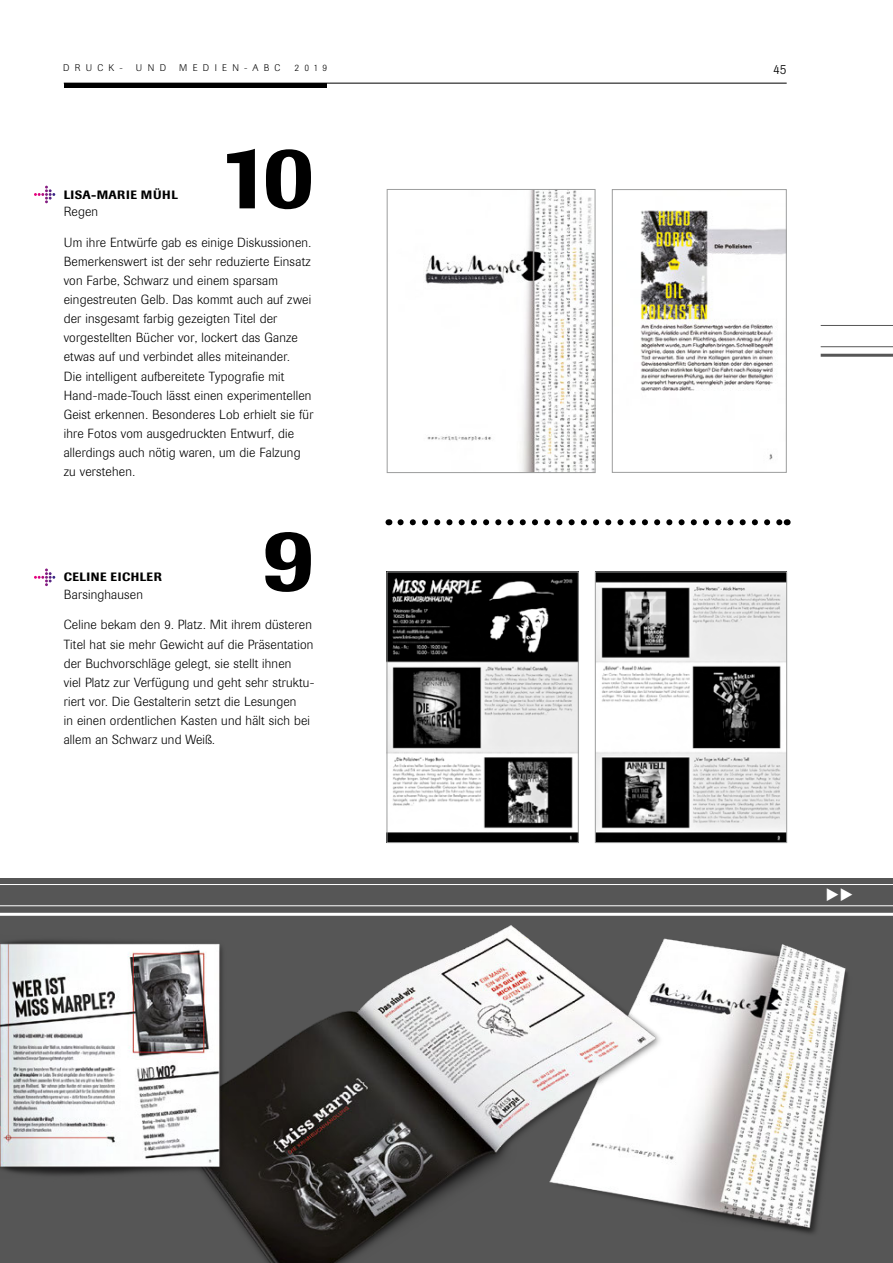
<style>
.page{position:relative;width:893px;height:1263px;background:#fff}
.page>*{position:absolute;margin:0;border:0;box-sizing:border-box;transform-origin:0 0}
.t1{font:500 90px "Berthold Imago BQ";color:#000}
.t2{font:300 13.5px "Berthold Imago BQ";color:#000}
.t3{font:300 13.2px/19.2px "Berthold Imago BQ";letter-spacing:.015em;color:#000}
.t4{font:500 12px "Berthold Imago BQ";letter-spacing:.055em;color:#000}
.t5{font:300 9.6px "Berthold Imago BQ";letter-spacing:.56em;color:#000}
</style>
<div class="page">
<div style="left:0;top:878px;width:893px;height:385px;background:#565656"></div>
<hr style="left:0;top:884px;width:893px;height:1px;background:#fff">
<hr style="left:0;top:905px;width:893px;height:1px;background:#fff">
<hr style="left:0;top:913px;width:893px;height:3px;background:#fff">
<img style="left:547px;top:915px;width:316px;height:319px">
<img style="left:211px;top:921px;width:452px;height:342px">
<img style="left:0;top:932px;width:240px;height:252px">
<img style="left:425px;top:191px;width:168px;height:280px">
<div style="left:387px;top:189px;width:208px;height:284px;border:1px solid #9c9d9d"></div>
<img style="left:640px;top:210px;width:144px;height:250px">
<div style="left:612px;top:189px;width:174px;height:284px;border:1px solid #9c9d9d"></div>
<img style="left:389px;top:574px;width:187px;height:267px">
<div style="left:387px;top:572px;width:191px;height:271px;border:1px solid #9c9d9d"></div>
<img style="left:597px;top:574px;width:188px;height:267px">
<div style="left:595px;top:572px;width:192px;height:271px;border:1px solid #9c9d9d"></div>
<svg style="left:400px;top:519px;width:381px;height:6px"></svg>
<hr style="left:821px;top:325px;width:72px;height:1px;background:#565656">
<hr style="left:821px;top:346px;width:72px;height:1px;background:#565656">
<hr style="left:821px;top:354px;width:72px;height:3px;background:#565656">
<svg style="left:34px;top:186px;width:21px;height:17px"></svg>
<svg style="left:34px;top:568px;width:21px;height:18px"></svg>
<hr style="left:64px;top:83px;width:723px;height:1px;background:#000">
<hr style="left:64px;top:83px;width:263px;height:4px;background:#000">
<p class="t5" style="left:63px;top:62px;width:61px">DRUCK-</p>
<p class="t5" style="left:136px;top:62px;width:32px">UND</p>
<p class="t5" style="left:179px;top:62px;width:103px">MEDIEN-ABC</p>
<p class="t5" style="left:295px;top:62px;width:34px">2019</p>
<p class="t2" style="left:773px;top:62px;width:15px">45</p>
<h1 class="t1" style="left:218px;top:122px;width:98px">10</h1>
<p class="t4" style="left:64px;top:187px;width:116px">LISA-MARIE MÜHL</p>
<p class="t3" style="left:64px;top:202px;width:36px">Regen</p>
<p class="t3" style="left:64px;top:233px;width:251px">Um ihre Entwürfe gab es einige Diskussionen.<br>Bemerkenswert ist der sehr reduzierte Einsatz von Farbe, Schwarz und einem sparsam eingestreuten Gelb. Das kommt auch auf zwei der insgesamt farbig gezeigten Titel der vorgestellten Bücher vor, lockert das Ganze etwas auf und verbindet alles miteinander.<br>Die intelligent aufbereitete Typografie mit Hand-made-Touch lässt einen experimentellen Geist erkennen. Besonderes Lob erhielt sie für ihre Fotos vom ausgedruckten Entwurf, die allerdings auch nötig waren, um die Falzung zu verstehen.</p>
<h1 class="t1" style="left:262px;top:505px;width:54px">9</h1>
<p class="t4" style="left:64px;top:570px;width:99px">CELINE EICHLER</p>
<p class="t3" style="left:64px;top:585px;width:81px">Barsinghausen</p>
<p class="t3" style="left:64px;top:615px;width:252px">Celine bekam den 9. Platz. Mit ihrem düsteren Titel hat sie mehr Gewicht auf die Präsentation der Buchvorschläge gelegt, sie stellt ihnen<br>viel Platz zur Verfügung und geht sehr struktu&shy;riert vor. Die Gestalterin setzt die Lesungen<br>in einen ordentlichen Kasten und hält sich bei allem an Schwarz und Weiß.</p>
</div>
